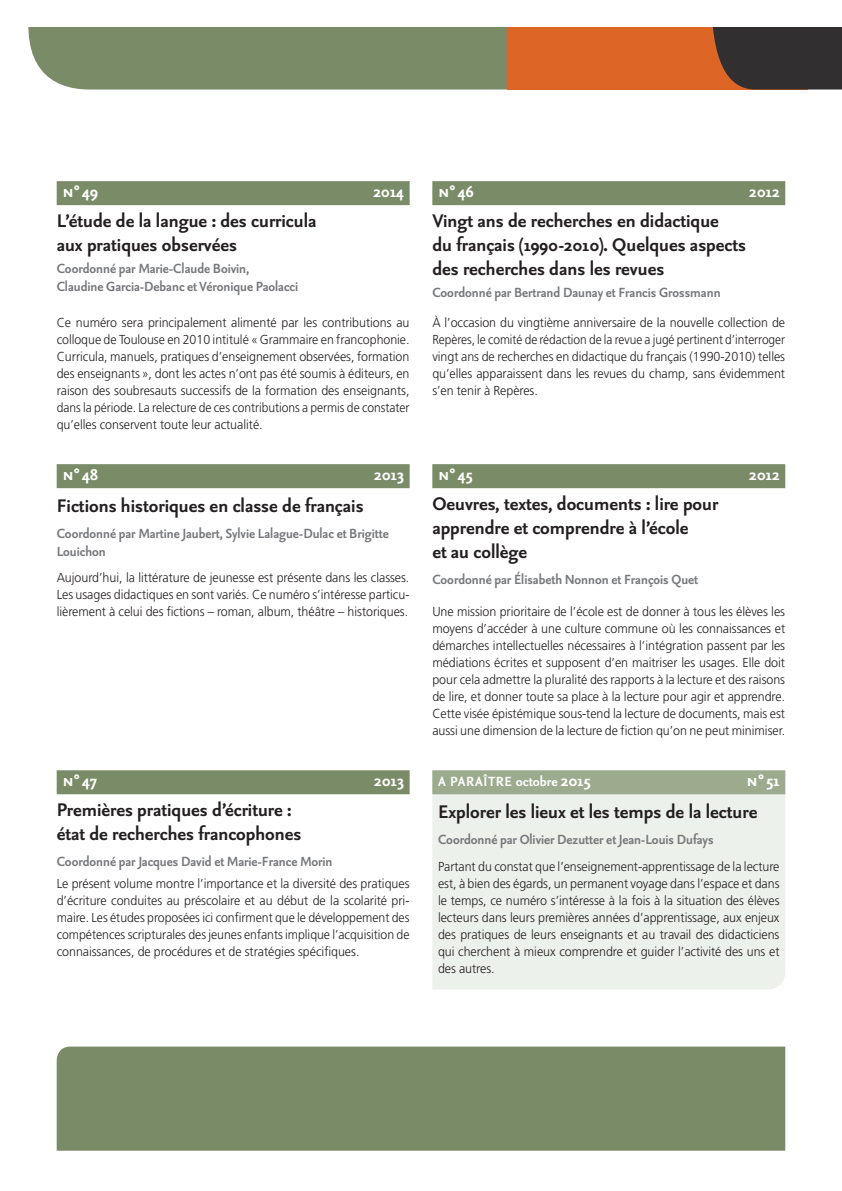
<style>
.page{position:relative;width:842px;height:1191px;background:#fff}
.page>*{position:absolute;margin:0;border:0;box-sizing:border-box;transform-origin:0 0}
.sous_titre_Revues{font:700 22px/24px "Seria Sans Pro";color:#231f20}
.Titre_Revues{font:700 20px "Seria Sans Pro";color:#fff}
.TEXTE_PRESENTATION{font:700 16px/18px "Seria Sans Pro";color:#76787b;scale:.96 1}
.Titre_Revues-2{font:700 16px "Seria Sans Pro";letter-spacing:.02em;color:#fff}
.TEXTE_PRESENTATION-2{font:300 13px/17px "Frutiger LT Std";letter-spacing:-.005em;color:#231f20;text-align:justify;scale:.96 1}
.s1{font-size:20px}
</style>
<div class="page">
<div style="left:57px;top:1046px;width:728px;height:104px;background:#798b67"></div>
<div style="left:432px;top:794px;width:353px;height:195px;background:#edf1eb"></div>
<div style="left:28px;top:27px;width:479px;height:62px;background:#798b67"></div>
<div style="left:507px;top:0;width:301px;height:89px;background:#dd6526"></div>
<svg style="left:713px;top:27px;width:129px;height:62px;background:#3c322f"></svg>
<div style="left:0;top:0;width:842px;height:27px;background:#fff"></div>
<div style="left:57px;top:181px;width:353px;height:24px;background:#798b67"></div>
<div style="left:57px;top:464px;width:353px;height:24px;background:#798b67"></div>
<div style="left:57px;top:770px;width:353px;height:24px;background:#798b67"></div>
<div style="left:432px;top:181px;width:353px;height:24px;background:#798b67"></div>
<div style="left:432px;top:464px;width:353px;height:24px;background:#798b67"></div>
<div style="left:432px;top:770px;width:353px;height:24px;background:#9caa8d"></div>
<p class="Titre_Revues" style="left:62px;top:178px;width:37px">n°49</p>
<p class="Titre_Revues" style="left:373px;top:178px;width:32px">2014</p>
<p class="sous_titre_Revues" style="left:57px;top:208px;width:261px">L’étude de la langue : des curricula aux pratiques observées</p>
<p class="TEXTE_PRESENTATION" style="left:57px;top:259px;width:253px">Coordonné par Marie-Claude Boivin,<br>Claudine Garcia-Debanc et Véronique Paolacci</p>
<p class="TEXTE_PRESENTATION-2" style="left:57px;top:314px;width:369px">Ce numéro sera principalement alimenté par les contributions au colloque de Toulouse en 2010 intitulé «Grammaire en francophonie.<br>Curricula, manuels, pratiques d’enseignement observées, formation des enseignants», dont les actes n’ont pas été soumis à éditeurs, en raison des soubresauts successifs de la formation des enseignants, dans la période. La relecture de ces contributions a permis de constater qu’elles conservent toute leur actualité.</p>
<p class="Titre_Revues" style="left:62px;top:461px;width:37px">n°48</p>
<p class="Titre_Revues" style="left:374px;top:461px;width:31px">2013</p>
<p class="sous_titre_Revues" style="left:57px;top:493px;width:308px">Fictions historiques en classe de français</p>
<p class="TEXTE_PRESENTATION" style="left:57px;top:524px;width:347px">Coordonné par Martine Jaubert, Sylvie Lalague-Dulac et Brigitte<br>Louichon</p>
<p class="TEXTE_PRESENTATION-2" style="left:57px;top:569px;width:369px">Aujourd’hui, la littérature de jeunesse est présente dans les classes.<br>Les usages didactiques en sont variés. Ce numéro s’intéresse particu&shy;lièrement à celui des fictions – roman, album, théâtre – historiques.</p>
<p class="Titre_Revues" style="left:62px;top:767px;width:36px">n°47</p>
<p class="Titre_Revues" style="left:374px;top:767px;width:31px">2013</p>
<p class="sous_titre_Revues" style="left:57px;top:797px;width:246px">Premières pratiques d’écriture : état de recherches francophones</p>
<p class="TEXTE_PRESENTATION" style="left:57px;top:852px;width:289px">Coordonné par Jacques David et Marie-France Morin</p>
<p class="TEXTE_PRESENTATION-2" style="left:57px;top:875px;width:369px">Le présent volume montre l’importance et la diversité des pratiques d’écriture conduites au préscolaire et au début de la scolarité pri&shy;maire. Les études proposées ici confirment que le développement des compétences scripturales des jeunes enfants implique l’acquisition de connaissances, de procédures et de stratégies spécifiques.</p>
<p class="Titre_Revues" style="left:438px;top:178px;width:37px">n°46</p>
<p class="Titre_Revues" style="left:749px;top:178px;width:32px">2012</p>
<p class="sous_titre_Revues" style="left:432px;top:208px;width:315px">Vingt ans de recherches en didactique<br>du français (1990-2010). Quelques aspects des recherches dans les revues</p>
<p class="TEXTE_PRESENTATION" style="left:432px;top:283px;width:302px">Coordonné par Bertrand Daunay et Francis Grossmann</p>
<p class="TEXTE_PRESENTATION-2" style="left:432px;top:314px;width:369px">À l’occasion du vingtième anniversaire de la nouvelle collection de Repères, le comité de rédaction de la revue a jugé pertinent d’interroger vingt ans de recherches en didactique du français (1990-2010) telles qu’elles apparaissent dans les revues du champ, sans évidemment s’en tenir à Repères.</p>
<p class="Titre_Revues" style="left:438px;top:461px;width:36px">n°45</p>
<p class="Titre_Revues" style="left:749px;top:461px;width:32px">2012</p>
<p class="sous_titre_Revues" style="left:432px;top:491px;width:287px">Oeuvres, textes, documents : lire pour apprendre et comprendre à l’école<br>et au collège</p>
<p class="TEXTE_PRESENTATION" style="left:432px;top:570px;width:278px">Coordonné par Élisabeth Nonnon et François Quet</p>
<p class="TEXTE_PRESENTATION-2" style="left:432px;top:603px;width:369px">Une mission prioritaire de l’école est de donner à tous les élèves les moyens d’accéder à une culture commune où les connaissances et démarches intellectuelles nécessaires à l’intégration passent par les médiations écrites et supposent d’en maitriser les usages. Elle doit pour cela admettre la pluralité des rapports à la lecture et des raisons de lire, et donner toute sa place à la lecture pour agir et apprendre.<br>Cette visée épistémique sous-tend la lecture de documents, mais est aussi une dimension de la lecture de fiction qu’on ne peut minimiser.</p>
<p class="Titre_Revues-2" style="left:438px;top:771px;width:154px">A PARAÎTRE octobre <span class="s1">2015</span></p>
<p class="Titre_Revues" style="left:746px;top:767px;width:35px">n°51</p>
<p class="sous_titre_Revues" style="left:438px;top:799px;width:321px">Explorer les lieux et les temps de la lecture</p>
<p class="TEXTE_PRESENTATION" style="left:438px;top:830px;width:288px">Coordonné par Olivier Dezutter et Jean-Louis Dufays</p>
<p class="TEXTE_PRESENTATION-2" style="left:438px;top:858px;width:357px">Partant du constat que l’enseignement-apprentissage de la lecture est, à bien des égards, un permanent voyage dans l’espace et dans le temps, ce numéro s’intéresse à la fois à la situation des élèves lecteurs dans leurs premières années d’apprentissage, aux enjeux des pratiques de leurs enseignants et au travail des didacticiens qui cherchent à mieux comprendre et guider l’activité des uns et des autres.</p>
</div>
